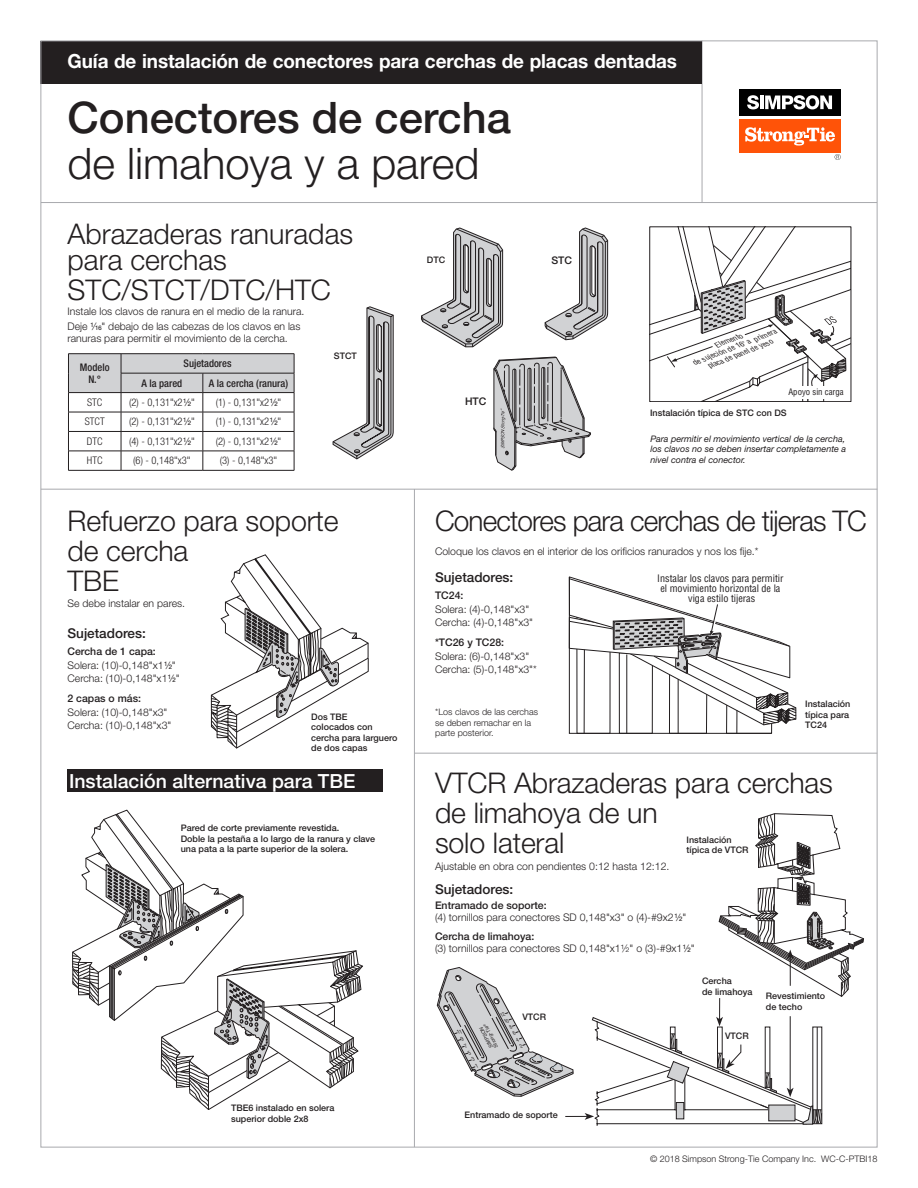
<style>
.page{position:relative;width:918px;height:1188px;background:#fff}
.page>*{position:absolute;margin:0;border:0;box-sizing:border-box;transform-origin:0 0}
.title_case_header{font:500 43.5px/46.5px "Helvetica Neue LT Std";color:#231f20}
.title_case_header-2{font:300 28.5px/30px "Helvetica Neue LT Std";letter-spacing:-.005em;color:#231f20}
.title_case_header-3{font:300 28.5px "Helvetica Neue LT Std";letter-spacing:-.03em;color:#231f20}
.t1{font:700 19.5px "Helvetica Neue LT Std";letter-spacing:-.005em;color:#fff}
.title_case_header_wh{font:500 19.5px "Helvetica Neue LT Std";color:#fff}
.t2{font:500 13.5px "Helvetica Neue LT Std";color:#231f20}
.paragraph_body_8_10{font:300 10.5px/13.5px "Helvetica Neue LT Std";color:#231f20}
.table_body{font:300 condensed 10.5px "Helvetica Neue LT Std";color:#231f20}
.table_header{font:500 condensed 10.5px "Helvetica Neue LT Std";color:#231f20}
.t3{font:500 10.5px "Helvetica Neue LT Std";color:#231f20}
.t4{font:condensed 10.05px/10.1px "Helvetica LT Std";color:#231f20;text-align:center}
.paragraph_body_8_10-2{font:500 9px/10.5px "Helvetica Neue LT Std";color:#231f20}
.t5{font:italic 9px/10.5px "Helvetica Neue LT Std";color:#231f20;text-align:justify}
.Copyright_Text{font:300 9px/10.5px "Helvetica Neue LT Std";color:#231f20}
.t6{font:condensed 8.7px "Helvetica LT Std";color:#231f20}
.t7{font:italic condensed 7.35px "Helvetica LT Std";color:#231f20;scale:1.08 1}
.t8{font:4.95px/4.9px "Helvetica";color:#231f20;text-align:center}
.s1{font-weight:300}
.s2{font-family:"Helvetica LT Std Fractions";font-weight:400}
.s3{font-family:"Helvetica LT Std Fractions";font-weight:400;font-stretch:normal}
.s4{font-weight:500}
</style>
<div class="page">
<hr style="left:41px;top:202px;width:836px;height:1px;background:#a8a9ad">
<hr style="left:41px;top:489px;width:836px;height:1px;background:#a8a9ad">
<hr style="left:414px;top:753px;width:463px;height:1px;background:#a8a9ad">
<div style="left:739px;top:119px;width:101px;height:33px;background:#ff5308"></div>
<div style="left:739px;top:89px;width:101px;height:27px;background:#000"></div>
<svg style="left:747px;top:95px;width:85px;height:14px"></svg>
<svg style="left:745px;top:127px;width:90px;height:19px"></svg>
<svg style="left:835px;top:154px;width:6px;height:6px"></svg>
<hr style="left:702px;top:41px;width:1px;height:162px;background:#a8a9ad">
<hr style="left:414px;top:489px;width:1px;height:658px;background:#a8a9ad">
<svg style="left:651px;top:229px;width:198px;height:171px"></svg>
<div style="left:649px;top:227px;width:202px;height:175px;border:1px solid #231f20"></div>
<div style="left:775px;top:386px;width:74px;height:13px;background:#fff"></div>
<svg style="left:544px;top:227px;width:64px;height:114px"></svg>
<svg style="left:493px;top:357px;width:98px;height:114px"></svg>
<svg style="left:332px;top:306px;width:62px;height:154px"></svg>
<svg style="left:421px;top:227px;width:82px;height:121px"></svg>
<div style="left:68px;top:770px;width:315px;height:22px;background:#231f20"></div>
<svg style="left:569px;top:576px;width:227px;height:158px"></svg>
<svg style="left:211px;top:554px;width:158px;height:195px"></svg>
<hr style="left:68px;top:353px;width:53px;height:1px;background:#231f20">
<hr style="left:121px;top:353px;width:82px;height:1px;background:#231f20">
<hr style="left:203px;top:353px;width:91px;height:1px;background:#231f20">
<svg style="left:68px;top:354px;width:227px;height:116px"></svg>
<hr style="left:68px;top:470px;width:53px;height:1px;background:#231f20">
<hr style="left:121px;top:470px;width:82px;height:1px;background:#231f20">
<hr style="left:203px;top:470px;width:91px;height:1px;background:#231f20">
<svg style="left:72px;top:809px;width:291px;height:301px"></svg>
<div style="left:41px;top:41px;width:661px;height:43px;background:#231f20"></div>
<svg style="left:437px;top:813px;width:427px;height:313px"></svg>
<p class="t1" style="left:68px;top:49px;width:611px">Guía de instalación de conectores para cerchas de placas dentadas</p>
<p class="title_case_header" style="left:68px;top:94px;width:445px">Conectores de cercha <span class="s1">de limahoya y a pared</span></p>
<p class="title_case_header-2" style="left:68px;top:221px;width:287px;line-height:25.5px">Abrazaderas ranuradas para cerchas</p>
<p class="title_case_header-2" style="left:68px;top:274px;width:265px">STC/STCT/DTC/HTC</p>
<p class="paragraph_body_8_10" style="left:68px;top:304px;width:238px">Instale los clavos de ranura en el medio de la ranura.</p>
<p class="paragraph_body_8_10" style="left:68px;top:320px;width:234px;line-height:12px">Deje <span class="s2">1/16</span>" debajo de las cabezas de los clavos en las ranuras para permitir el movimiento de la cercha.</p>
<p class="table_header" style="left:80px;top:361px;width:31px">Modelo</p>
<p class="table_header" style="left:88px;top:373px;width:14px">N.°</p>
<p class="table_header" style="left:184px;top:357px;width:49px">Sujetadores</p>
<p class="table_header" style="left:142px;top:377px;width:42px">A la pared</p>
<p class="table_header" style="left:209px;top:377px;width:81px">A la cercha (ranura)</p>
<p class="table_body" style="left:87px;top:396px;width:17px">STC</p>
<p class="table_body" style="left:129px;top:396px;width:67px">(2) - 0,131"x2<span class="s3">1⁄2</span>"</p>
<p class="table_body" style="left:216px;top:396px;width:67px">(1) - 0,131"x2<span class="s3">1⁄2</span>"</p>
<p class="table_body" style="left:85px;top:416px;width:21px">STCT</p>
<p class="table_body" style="left:129px;top:416px;width:67px">(2) - 0,131"x2<span class="s3">1⁄2</span>"</p>
<p class="table_body" style="left:216px;top:416px;width:67px">(1) - 0,131"x2<span class="s3">1⁄2</span>"</p>
<p class="table_body" style="left:87px;top:435px;width:17px">DTC</p>
<p class="table_body" style="left:129px;top:435px;width:67px">(4) - 0,131"x2<span class="s3">1⁄2</span>"</p>
<p class="table_body" style="left:216px;top:435px;width:67px">(2) - 0,131"x2<span class="s3">1⁄2</span>"</p>
<p class="table_body" style="left:87px;top:455px;width:17px">HTC</p>
<p class="table_body" style="left:133px;top:455px;width:59px">(6) - 0,148"x3"</p>
<p class="table_body" style="left:220px;top:455px;width:59px">(3) - 0,148"x3"</p>
<p class="paragraph_body_8_10-2" style="left:334px;top:351px;width:25px">STCT</p>
<p class="paragraph_body_8_10-2" style="left:427px;top:254px;width:20px">DTC</p>
<p class="t3" style="left:465px;top:395px;width:23px">HTC</p>
<p class="t3" style="left:551px;top:254px;width:22px">STC</p>
<p class="t7" style="left:693px;top:358px;width:84px;rotate:-21deg">de sujeción de 16" a primera</p>
<p class="t7" style="left:715px;top:341px;width:28px;rotate:-21deg">Elemento</p>
<p class="t7" style="left:707px;top:361px;width:66px;rotate:-21deg">placa de panel de yeso</p>
<p class="t6" style="left:788px;top:386px;width:57px">Apoyo sin carga</p>
<p class="paragraph_body_8_10-2" style="left:650px;top:407px;width:138px">Instalación típica de STC con DS</p>
<p class="t5" style="left:650px;top:433px;width:197px">Para permitir el movimiento vertical de la cercha, los clavos no se deben insertar completamente a nivel contra el conector.</p>
<p class="title_case_header-2" style="left:68px;top:505px;width:273px">Refuerzo para soporte de cercha<br>TBE</p>
<p class="paragraph_body_8_10" style="left:68px;top:597px;width:119px">Se debe instalar en pares.</p>
<p class="t2" style="left:68px;top:625px;width:80px">Sujetadores:</p>
<p class="paragraph_body_8_10" style="left:68px;top:644px;width:114px"><span class="s4">Cercha de 1 capa:<br></span>Solera: (10)-0,148"x1<span class="s2">1⁄2</span>"<br>Cercha: (10)-0,148"x1<span class="s2">1⁄2</span>"</p>
<p class="paragraph_body_8_10" style="left:68px;top:692px;width:105px"><span class="s4">2 capas o más:<br></span>Solera: (10)-0,148"x3"<br>Cercha: (10)-0,148"x3"</p>
<p class="paragraph_body_8_10-2" style="left:311px;top:711px;width:38px">Dos TBE</p>
<p class="paragraph_body_8_10-2" style="left:311px;top:722px;width:63px">colocados con</p>
<p class="paragraph_body_8_10-2" style="left:311px;top:732px;width:88px">cercha para larguero de dos capas</p>
<p class="title_case_header_wh" style="left:69px;top:769px;width:288px">Instalación alternativa para TBE</p>
<p class="paragraph_body_8_10-2" style="left:181px;top:823px;width:196px">Pared de corte previamente revestida.<br>Doble la pestaña a lo largo de la ranura y clave una pata a la parte superior de la solera.</p>
<p class="paragraph_body_8_10-2" style="left:231px;top:1103px;width:105px">TBE6 instalado en solera superior doble 2x8</p>
<p class="title_case_header-3" style="left:435px;top:503px;width:433px">Conectores para cerchas de tijeras TC</p>
<p class="paragraph_body_8_10" style="left:435px;top:544px;width:325px">Coloque los clavos en el interior de los orificios ranurados y nos los fije.*</p>
<p class="t2" style="left:435px;top:569px;width:80px">Sujetadores:</p>
<p class="paragraph_body_8_10" style="left:435px;top:589px;width:100px"><span class="s4">TC24:<br></span>Solera: (4)-0,148"x3"<br>Cercha: (4)-0,148"x3"</p>
<p class="paragraph_body_8_10" style="left:435px;top:636px;width:103px"><span class="s4">*TC26 y TC28:<br></span>Solera: (6)-0,148"x3"<br>Cercha: (5)-0,148"x3"*</p>
<p class="Copyright_Text" style="left:435px;top:707px;width:104px">*Los clavos de las cerchas se deben remachar en la parte posterior.</p>
<p class="t4" style="left:657px;top:573px;width:128px">Instalar los clavos para permitir el movimiento horizontal de la viga estilo tijeras</p>
<p class="paragraph_body_8_10-2" style="left:805px;top:699px;width:47px">Instalación típica para<br>TC24</p>
<p class="title_case_header-2" style="left:435px;top:768px;width:399px">VTCR Abrazaderas para cerchas de limahoya de un<br>solo lateral</p>
<p class="paragraph_body_8_10" style="left:435px;top:859px;width:236px">Ajustable en obra con pendientes 0:12 hasta 12:12.</p>
<p class="paragraph_body_8_10-2" style="left:687px;top:834px;width:64px">Instalación típica de VTCR</p>
<p class="t2" style="left:435px;top:881px;width:80px">Sujetadores:</p>
<p class="paragraph_body_8_10" style="left:435px;top:899px;width:253px;line-height:12px"><span class="s4">Entramado de soporte:<br></span>(4) tornillos para conectores SD 0,148"x3" o (4)-#9x2 <span class="s2">1⁄2</span> "</p>
<p class="paragraph_body_8_10" style="left:435px;top:930px;width:261px;line-height:12px"><span class="s4">Cercha de limahoya:<br></span>(3) tornillos para conectores SD 0,148"x1½" o (3)-#9x1<span class="s2">1⁄2</span>"</p>
<p class="t8" style="left:490px;top:1051px;width:27px;rotate:-117deg">SIMPSON<br>Strong-Tie<sup>®</sup></p>
<p class="paragraph_body_8_10-2" style="left:522px;top:1011px;width:25px">VTCR</p>
<p class="paragraph_body_8_10-2" style="left:702px;top:976px;width:52px">Cercha<br>de limahoya</p>
<p class="paragraph_body_8_10-2" style="left:725px;top:1030px;width:25px">VTCR</p>
<p class="paragraph_body_8_10-2" style="left:766px;top:991px;width:61px">Revestimiento de techo</p>
<p class="paragraph_body_8_10-2" style="left:465px;top:1109px;width:95px">Entramado de soporte</p>
<p class="Copyright_Text" style="left:650px;top:1154px;width:229px">© 2018 Simpson Strong-Tie Company Inc. WC-C-PTBI18</p>
</div>
